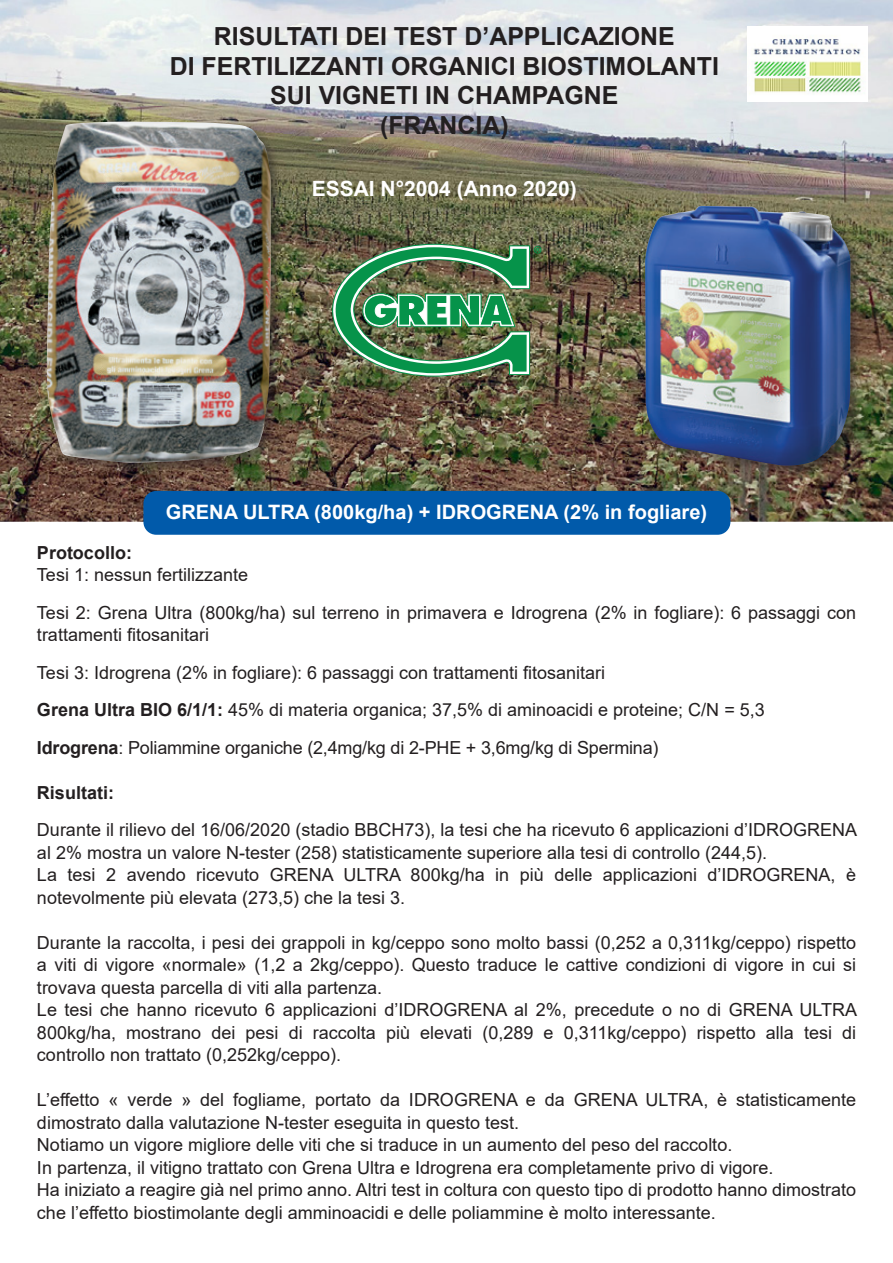
<style>
.page{position:relative;width:893px;height:1263px;background:#fff}
.page>*{position:absolute;margin:0;border:0;box-sizing:border-box;transform-origin:0 0}
.t1{font:700 24.9px "Arial";color:#231f20}
.t2{font:700 21px "Arial";color:#fff}
.t3{font:700 19.8px "Arial";color:#fff}
.t4{font:18px/22.5px "Arial";color:#231f20}
.t5{font:700 18px "Arial";color:#231f20}
.s1{font-weight:700}
</style>
<div class="page">
<img style="left:0;top:0;width:893px;height:524px">
<div style="left:143px;top:491px;width:587px;height:44px;background:#015aaa;border-radius:13px"></div>
<div style="left:44px;top:118px;width:240px;height:358px;background:#231f20;opacity:.5"></div>
<img style="left:47px;top:122px;width:224px;height:341px">
<img style="left:332px;top:244px;width:209px;height:133px">
<div style="left:642px;top:203px;width:220px;height:275px;background:#231f20;opacity:.5"></div>
<img style="left:645px;top:206px;width:205px;height:260px">
<img style="left:748px;top:27px;width:119px;height:74px">
<p class="t1" style="left:214px;top:18px;width:462px">RISULTATI DEI TEST D’APPLICAZIONE</p>
<p class="t1" style="left:170px;top:48px;width:551px">DI FERTILIZZANTI ORGANICI BIOSTIMOLANTI</p>
<p class="t1" style="left:270px;top:78px;width:350px">SUI VIGNETI IN CHAMPAGNE</p>
<p class="t1" style="left:380px;top:108px;width:130px">(FRANCIA)</p>
<p class="t2" style="left:312px;top:174px;width:267px">ESSAI N°2004 (Anno 2020)</p>
<p class="t3" style="left:166px;top:498px;width:543px">GRENA ULTRA (800kg/ha) + IDROGRENA (2% in fogliare)</p>
<p class="t5" style="left:37px;top:540px;width:97px">Protocollo:</p>
<p class="t4" style="left:37px;top:564px;width:213px">Tesi 1: nessun fertilizzante</p>
<p class="t4" style="left:37px;top:601px;width:821px">Tesi 2: Grena Ultra (800kg/ha) sul terreno in primavera e Idrogrena (2% in fogliare): 6 passaggi con trattamenti fitosanitari</p>
<p class="t4" style="left:37px;top:661px;width:570px">Tesi 3: Idrogrena (2% in fogliare): 6 passaggi con trattamenti fitosanitari</p>
<p class="t4" style="left:37px;top:699px;width:729px"><span class="s1">Grena Ultra BIO 6/1/1:</span> 45% di materia organica; 37,5% di aminoacidi e proteine; C/N = 5,3</p>
<p class="t4" style="left:37px;top:736px;width:623px"><span class="s1">Idrogrena</span>: Poliammine organiche (2,4mg/kg di 2-PHE + 3,6mg/kg di Spermina)</p>
<p class="t5" style="left:37px;top:780px;width:79px">Risultati:</p>
<p class="t4" style="left:37px;top:819px;width:822px">Durante il rilievo del 16/06/2020 (stadio BBCH73), la tesi che ha ricevuto 6 applicazioni d’IDROGRENA al 2% mostra un valore N-tester (258) statisticamente superiore alla tesi di controllo (244,5).</p>
<p class="t4" style="left:37px;top:864px;width:821px">La tesi 2 avendo ricevuto GRENA ULTRA 800kg/ha in più delle applicazioni d’IDROGRENA, è notevolmente più elevata (273,5) che la tesi 3.</p>
<p class="t4" style="left:37px;top:931px;width:821px;text-align:justify">Durante la raccolta, i pesi dei grappoli in kg/ceppo sono molto bassi (0,252 a 0,311kg/ceppo) rispetto a viti di vigore «normale» (1,2 a 2kg/ceppo). Questo traduce le cattive condizioni di vigore in cui si trovava questa parcella di viti alla partenza.</p>
<p class="t4" style="left:37px;top:999px;width:822px;text-align:justify">Le tesi che hanno ricevuto 6 applicazioni d’IDROGRENA al 2%, precedute o no di GRENA ULTRA 800kg/ha, mostrano dei pesi di raccolta più elevati (0,289 e 0,311kg/ceppo) rispetto alla tesi di controllo non trattato (0,252kg/ceppo).</p>
<p class="t4" style="left:37px;top:1089px;width:821px">L’effetto « verde » del fogliame, portato da IDROGRENA e da GRENA ULTRA, è statisticamente dimostrato dalla valutazione N-tester eseguita in questo test.</p>
<p class="t4" style="left:37px;top:1134px;width:697px">Notiamo un vigore migliore delle viti che si traduce in un aumento del peso del raccolto.</p>
<p class="t4" style="left:37px;top:1156px;width:738px">In partenza, il vitigno trattato con Grena Ultra e Idrogrena era completamente privo di vigore.</p>
<p class="t4" style="left:37px;top:1179px;width:821px">Ha iniziato a reagire già nel primo anno. Altri test in coltura con questo tipo di prodotto hanno dimostrato che l’effetto biostimolante degli amminoacidi e delle poliammine è molto interessante.</p>
</div>
